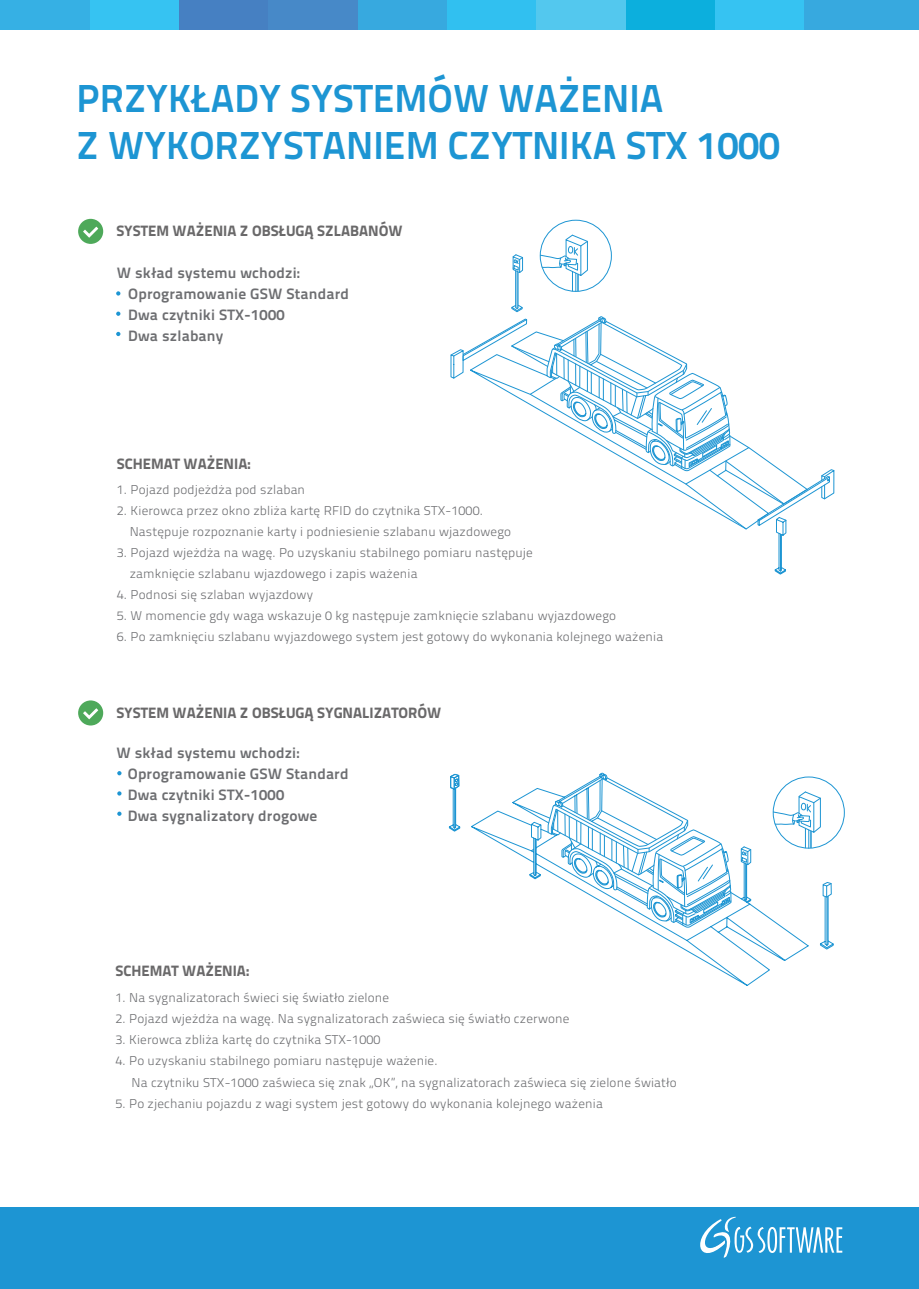
<style>
.page{position:relative;width:919px;height:1289px;background:#fff}
.page>*{position:absolute;margin:0;border:0;box-sizing:border-box;transform-origin:0 0}
.t1{font:700 39px/46.8px "Titillium Text 22 L";color:#1d95d3}
.t2{font:700 15px/21px "Titillium Text 22 L";letter-spacing:.01em;color:#6d6e71}
.t3{font:800 15px "Titillium Text 22 L";color:#6a696a}
.t4{font:300 12.75px/21px "Titillium Text 22 L";letter-spacing:.01em;color:#6d6e71}
</style>
<div class="page">
<div style="left:0;top:1206px;width:918px;height:82px;background:#1d95d3"></div>
<div style="left:803px;top:0;width:115px;height:30px;background:#37a9df"></div>
<div style="left:714px;top:0;width:89px;height:30px;background:#36c3f2"></div>
<div style="left:625px;top:0;width:89px;height:30px;background:#0cafdd"></div>
<div style="left:536px;top:0;width:89px;height:30px;background:#53c8ee"></div>
<div style="left:446px;top:0;width:90px;height:30px;background:#31c0f0"></div>
<div style="left:357px;top:0;width:89px;height:30px;background:#37a9df"></div>
<div style="left:268px;top:0;width:89px;height:30px;background:#4789c8"></div>
<div style="left:178px;top:0;width:90px;height:30px;background:#4680c2"></div>
<div style="left:89px;top:0;width:89px;height:30px;background:#36c3f2"></div>
<div style="left:0;top:0;width:89px;height:30px;background:#36b0e4"></div>
<svg style="left:700px;top:1216px;width:142px;height:42px"></svg>
<svg style="left:116px;top:291px;width:4px;height:4px"></svg>
<svg style="left:116px;top:311px;width:4px;height:5px"></svg>
<svg style="left:116px;top:332px;width:4px;height:4px"></svg>
<svg style="left:117px;top:771px;width:4px;height:4px"></svg>
<svg style="left:117px;top:791px;width:4px;height:4px"></svg>
<svg style="left:117px;top:811px;width:4px;height:4px"></svg>
<svg style="left:448px;top:773px;width:386px;height:213px"></svg>
<svg style="left:449px;top:773px;width:10px;height:17px"></svg>
<svg style="left:822px;top:881px;width:10px;height:17px"></svg>
<div style="left:78px;top:219px;width:25px;height:25px;background:#4ea95a;border-radius:50%"></div>
<svg style="left:83px;top:227px;width:15px;height:11px"></svg>
<div style="left:78px;top:700px;width:25px;height:25px;background:#4ea95a;border-radius:50%"></div>
<svg style="left:83px;top:708px;width:15px;height:11px"></svg>
<svg style="left:450px;top:234px;width:384px;height:341px"></svg>
<svg style="left:772px;top:791px;width:49px;height:57px"></svg>
<div style="left:800px;top:802px;width:6px;height:8px;border:1px solid #1d95d3;border-radius:50%"></div>
<svg style="left:740px;top:845px;width:11px;height:20px"></svg>
<h1 class="t1" style="left:77px;top:72px;width:704px">PRZYKŁADY SYSTEMÓW WAŻENIA<br>Z WYKORZYSTANIEM CZYTNIKA STX 1000</h1>
<p class="t3" style="left:116px;top:219px;width:288px">SYSTEM WAŻENIA Z OBSŁUGĄ SZLABANÓW</p>
<p class="t2" style="left:128px;top:261px;width:222px;text-indent:-11px">W skład systemu wchodzi:<br>Oprogramowanie GSW Standard<br>Dwa czytniki STX-1000<br>Dwa szlabany</p>
<p class="t3" style="left:117px;top:452px;width:136px">SCHEMAT WAŻENIA:</p>
<p class="t4" style="left:117px;top:478px;width:190px">1. Pojazd podjeżdża pod szlaban</p>
<p class="t4" style="left:130px;top:499px;width:383px;text-indent:-13px">2. Kierowca przez okno zbliża kartę RFID do czytnika STX-1000.<br>Następuje rozpoznanie karty i podniesienie szlabanu wjazdowego</p>
<p class="t4" style="left:130px;top:541px;width:404px;text-indent:-13px">3. Pojazd wjeżdża na wagę. Po uzyskaniu stabilnego pomiaru następuje zamknięcie szlabanu wjazdowego i zapis ważenia</p>
<p class="t4" style="left:117px;top:583px;width:198px">4. Podnosi się szlaban wyjazdowy</p>
<p class="t4" style="left:117px;top:604px;width:501px">5. W momencie gdy waga wskazuje 0 kg następuje zamknięcie szlabanu wyjazdowego</p>
<p class="t4" style="left:117px;top:625px;width:548px">6. Po zamknięciu szlabanu wyjazdowego system jest gotowy do wykonania kolejnego ważenia</p>
<p class="t3" style="left:116px;top:701px;width:326px">SYSTEM WAŻENIA Z OBSŁUGĄ SYGNALIZATORÓW</p>
<p class="t2" style="left:128px;top:741px;width:222px;text-indent:-11px">W skład systemu wchodzi:<br>Oprogramowanie GSW Standard<br>Dwa czytniki STX-1000<br>Dwa sygnalizatory drogowe</p>
<p class="t3" style="left:115px;top:959px;width:136px">SCHEMAT WAŻENIA:</p>
<p class="t4" style="left:115px;top:986px;width:275px">1. Na sygnalizatorach świeci się światło zielone</p>
<p class="t4" style="left:115px;top:1007px;width:455px">2. Pojazd wjeżdża na wagę. Na sygnalizatorach zaświeca się światło czerwone</p>
<p class="t4" style="left:115px;top:1028px;width:267px">3. Kierowca zbliża kartę do czytnika STX-1000</p>
<p class="t4" style="left:132px;top:1049px;width:546px;text-indent:-16px">4. Po uzyskaniu stabilnego pomiaru następuje ważenie.<br>Na czytniku STX-1000 zaświeca się znak „OK”, na sygnalizatorach zaświeca się zielone światło</p>
<p class="t4" style="left:115px;top:1091px;width:489px">5. Po zjechaniu pojazdu z wagi system jest gotowy do wykonania kolejnego ważenia</p>
</div>
